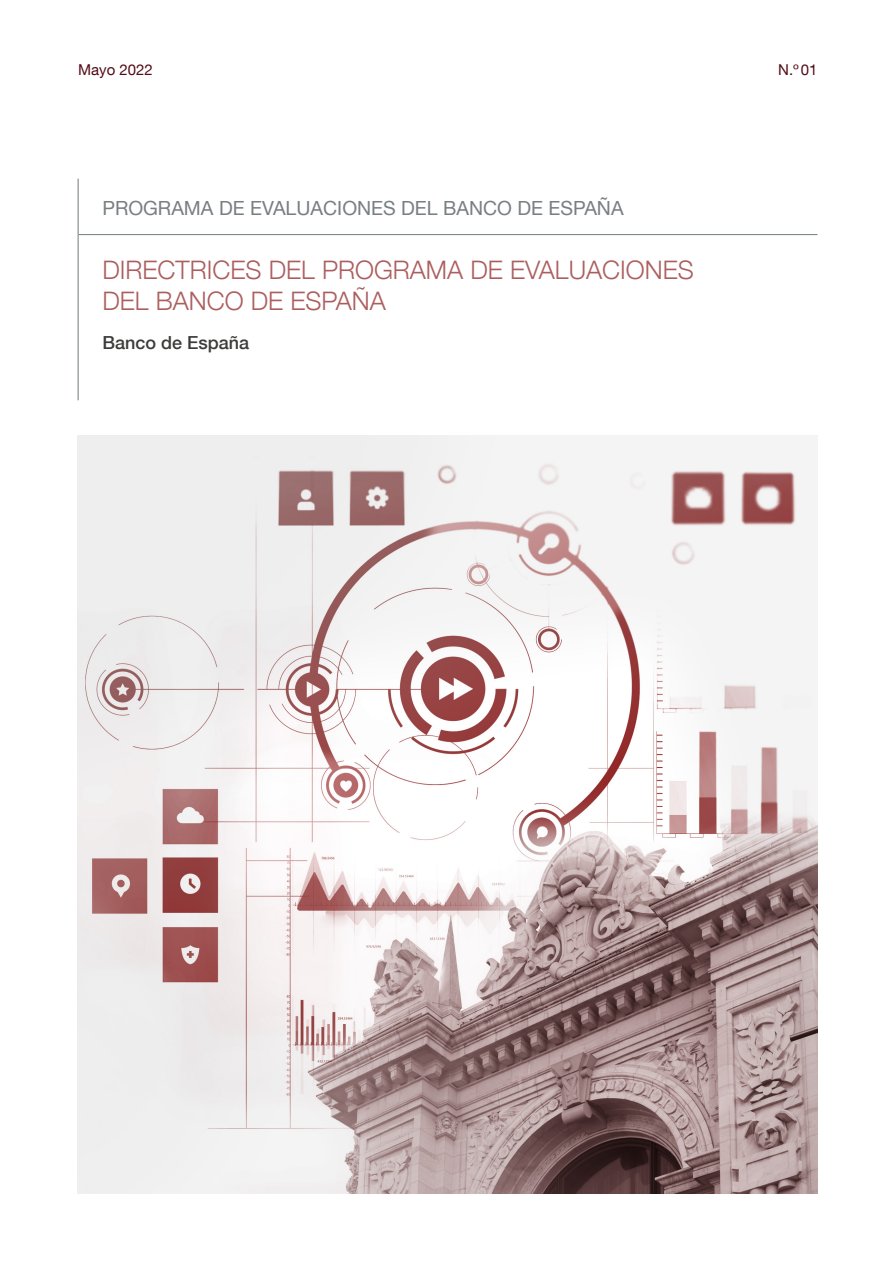
<style>
.page{position:relative;width:893px;height:1263px;background:#fff}
.page>*{position:absolute;margin:0;border:0;box-sizing:border-box;transform-origin:0 0}
.Título{font:300 25.5px/30.6px "Bd E Neue Helvetica";color:#ac5e5e}
.Serie{font:19.5px "Bd E Neue Helvetica";color:#788083}
.Autores{font:500 18px "Bd E Neue Helvetica";color:#3c3c3b}
.Serie-2{font:15px "Bd E Neue Helvetica";color:#520c16}
</style>
<div class="page">
<img style="left:78px;top:436px;width:739px;height:757px">
<hr style="left:78px;top:179px;width:1px;height:221px;background:#788083">
<hr style="left:79px;top:234px;width:738px;height:1px;background:#788083">
<p class="Serie-2" style="left:78px;top:61px;width:76px">Mayo 2022</p>
<p class="Serie-2" style="left:778px;top:61px;width:41px">N.º01</p>
<p class="Serie" style="left:102px;top:196px;width:523px">PROGRAMA DE EVALUACIONES DEL BANCO DE ESPAÑA</p>
<h1 class="Título" style="left:102px;top:254px;width:593px">DIRECTRICES DEL PROGRAMA DE EVALUACIONES<br>DEL BANCO DE ESPAÑA</h1>
<p class="Autores" style="left:102px;top:331px;width:148px">Banco de España</p>
</div>
